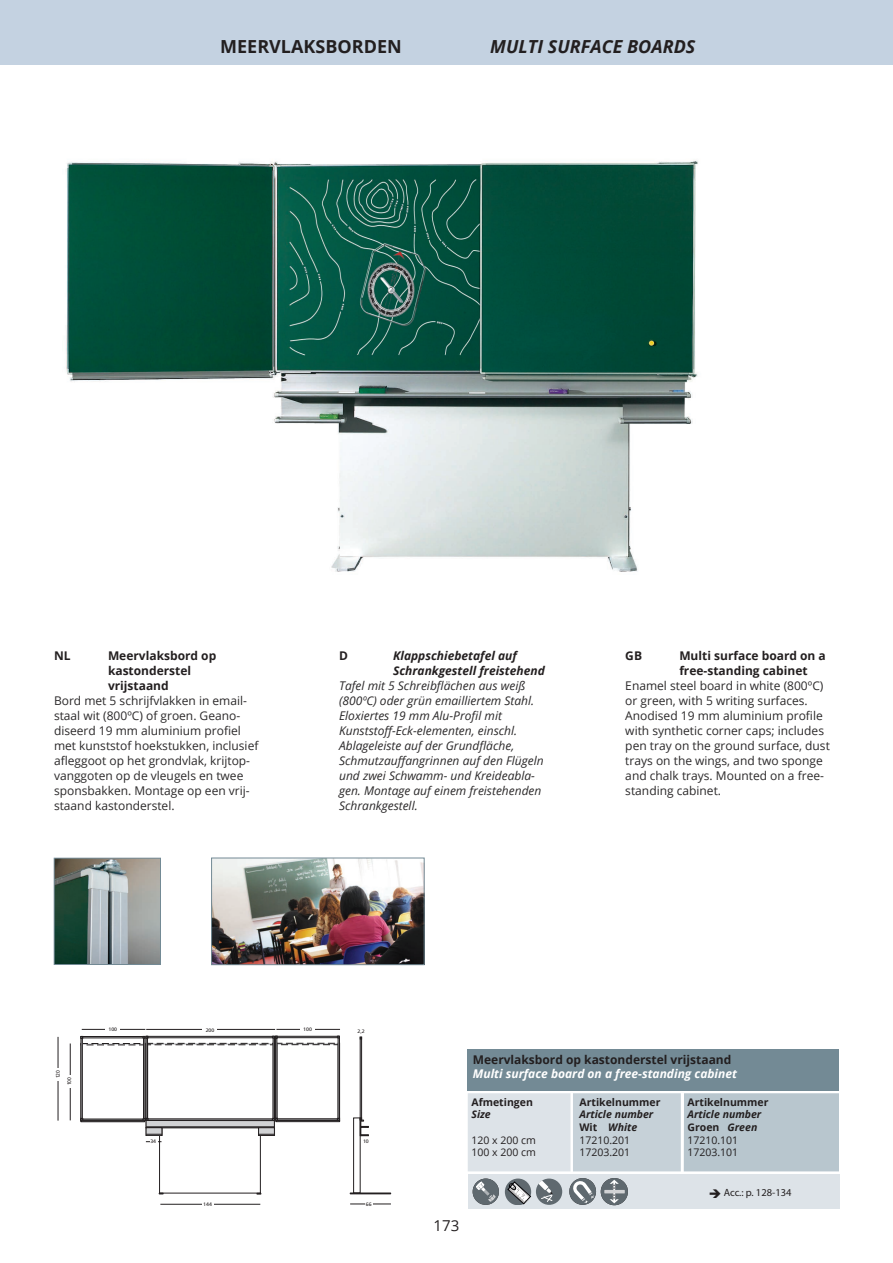
<style>
.page{position:relative;width:893px;height:1263px;background:#fff}
.page>*{position:absolute;margin:0;border:0;box-sizing:border-box;transform-origin:0 0}
.t1{font:italic 700 18px "Open Sans";color:#231f20}
.t2{font:700 18px "Open Sans";color:#231f20}
.t3{font:15px "Open Sans";color:#231f20}
.Body_recht{font:12px/15px "Open Sans";color:#2b292a}
.Body_italic{font:italic 12px/15px "Open Sans";color:#2b292a}
.t4{font:700 12px/15px "Open Sans";color:#231f20}
.t5{font:italic 700 12px/15px "Open Sans";color:#231f20}
.t6{font:italic 700 12px "Open Sans";color:#fff}
.t7{font:10.5px "Open Sans";color:#231f20}
.t8{font:700 10.5px "Open Sans";color:#231f20}
.t9{font:italic 700 10.5px "Open Sans";color:#231f20}
.Pagina_Kop_recht_NL{font:10.5px "Myriad Pro";color:#231f20}
.t10{font:5.25px "Frutiger";color:#231f20;scale:.95 1}
.t11{font:4.95px "Frutiger";color:#231f20;scale:1.05 1}
.s1{font-style:normal}
.s2{font-style:italic}
</style>
<div class="page">
<img style="left:56px;top:860px;width:103px;height:103px">
<div style="left:54px;top:858px;width:107px;height:107px;border:1px solid #738a95"></div>
<img style="left:66px;top:160px;width:632px;height:412px">
<div style="left:684px;top:1093px;width:155px;height:78px;background:#b8c6ce"></div>
<div style="left:573px;top:1093px;width:108px;height:78px;background:#c6d1d8"></div>
<div style="left:468px;top:1093px;width:102px;height:78px;background:#dde3e8"></div>
<div style="left:468px;top:1049px;width:371px;height:41px;background:#738a95"></div>
<div style="left:146px;top:1043px;width:128px;height:2px;border:1px dashed #231f20"></div>
<hr style="left:146px;top:1029px;width:129px;height:1px;background:#231f20">
<div style="left:360px;top:1037px;width:2px;height:83px;border:1px solid #231f20"></div>
<hr style="left:70px;top:1043px;width:1px;height:77px;background:#231f20">
<div style="left:202px;top:1026px;width:14px;height:7px;background:#fff"></div>
<div style="left:67px;top:1075px;width:5px;height:12px;background:#fff"></div>
<div style="left:81px;top:1043px;width:2px;height:78px;border:1px solid #211e1e"></div>
<div style="left:81px;top:1043px;width:63px;height:2px;background:#d1d2d4;border:1px dashed #231f20"></div>
<div style="left:275px;top:1043px;width:64px;height:2px;border:1px dashed #231f20"></div>
<hr style="left:82px;top:1029px;width:63px;height:1px;background:#231f20">
<div style="left:105px;top:1026px;width:15px;height:6px;background:#fff"></div>
<hr style="left:276px;top:1029px;width:64px;height:1px;background:#231f20">
<div style="left:300px;top:1026px;width:15px;height:6px;background:#fff"></div>
<div style="left:159px;top:1135px;width:102px;height:58px;border:1px solid #231f20"></div>
<div style="left:353px;top:1118px;width:7px;height:75px;border:1px solid #231f20"></div>
<div style="left:350px;top:1193px;width:41px;height:1px;border:1px solid #231f20"></div>
<hr style="left:160px;top:1204px;width:100px;height:1px;background:#231f20">
<div style="left:202px;top:1200px;width:12px;height:7px;background:#fff"></div>
<hr style="left:58px;top:1037px;width:1px;height:83px;background:#231f20">
<div style="left:55px;top:1068px;width:6px;height:12px;background:#fff"></div>
<div style="left:146px;top:1036px;width:2px;height:84px;border:1px solid #231f20"></div>
<hr style="left:146px;top:1119px;width:128px;height:2px;background:#d1d2d4">
<div style="left:146px;top:1036px;width:128px;height:2px;background:#d1d2d4;border:1px solid #231f20"></div>
<div style="left:273px;top:1036px;width:2px;height:84px;background:#d1d2d4;border:1px solid #231f20"></div>
<div style="left:81px;top:1119px;width:63px;height:2px;border:1px solid #231f20"></div>
<div style="left:81px;top:1036px;width:63px;height:2px;background:#d1d2d4;border:1px solid #231f20"></div>
<div style="left:143px;top:1036px;width:2px;height:85px;background:#d1d2d4;border:1px solid #231f20"></div>
<svg style="left:142px;top:1118px;width:7px;height:3px"></svg>
<div style="left:275px;top:1036px;width:2px;height:84px;border:1px solid #231f20"></div>
<hr style="left:275px;top:1119px;width:64px;height:1px;background:#d1d2d4">
<svg style="left:272px;top:1118px;width:6px;height:3px"></svg>
<div style="left:275px;top:1036px;width:64px;height:2px;border:1px solid #231f20"></div>
<div style="left:338px;top:1036px;width:2px;height:84px;background:#d1d2d4;border:1px solid #231f20"></div>
<svg style="left:272px;top:1036px;width:6px;height:2px"></svg>
<div style="left:146px;top:1120px;width:128px;height:8px;background:#d1d2d4"></div>
<div style="left:146px;top:1120px;width:129px;height:8px;border:1px solid #231f20"></div>
<hr style="left:146px;top:1126px;width:128px;height:1px;background:#231f20">
<div style="left:146px;top:1128px;width:16px;height:7px;background:#d1d2d4"></div>
<div style="left:146px;top:1127px;width:16px;height:8px;border:1px solid #231f20"></div>
<svg style="left:146px;top:1134px;width:16px;height:1px"></svg>
<div style="left:258px;top:1127px;width:17px;height:8px;background:#d1d2d4;border:1px solid #231f20"></div>
<svg style="left:259px;top:1134px;width:15px;height:1px"></svg>
<div style="left:81px;top:1120px;width:64px;height:2px;border:1px solid #231f20"></div>
<div style="left:276px;top:1120px;width:64px;height:2px;border:1px solid #231f20"></div>
<svg style="left:360px;top:1118px;width:8px;height:18px"></svg>
<hr style="left:350px;top:1204px;width:41px;height:1px;background:#231f20">
<div style="left:365px;top:1200px;width:8px;height:7px;background:#fff"></div>
<div style="left:468px;top:1174px;width:371px;height:35px;background:#dde3e8"></div>
<div style="left:473px;top:1178px;width:26px;height:27px;background:#5f696f;border-radius:50%"></div>
<svg style="left:476px;top:1181px;width:20px;height:21px"></svg>
<svg style="left:569px;top:1178px;width:28px;height:27px"></svg>
<div style="left:536px;top:1178px;width:26px;height:27px;background:#5f696f;border-radius:50%"></div>
<svg style="left:539px;top:1180px;width:14px;height:23px"></svg>
<svg style="left:505px;top:1178px;width:26px;height:27px"></svg>
<svg style="left:508px;top:1182px;width:22px;height:22px"></svg>
<div style="left:601px;top:1178px;width:27px;height:27px;background:#5f696f;border-radius:50%"></div>
<hr style="left:604px;top:1190px;width:21px;height:3px;background:#d1d2d4">
<svg style="left:610px;top:1180px;width:9px;height:23px"></svg>
<img style="left:213px;top:860px;width:209px;height:103px">
<div style="left:211px;top:858px;width:213px;height:107px;border:1px solid #738a95"></div>
<div style="left:0;top:0;width:893px;height:64px;background:#c4d2e1"></div>
<p class="t2" style="left:220px;top:34px;width:183px">MEERVLAKSBORDEN</p>
<p class="t1" style="left:490px;top:34px;width:207px">MULTI SURFACE BOARDS</p>
<p class="t4" style="left:54px;top:647px;width:18px">NL</p>
<p class="t4" style="left:108px;top:647px;width:110px">Meervlaksbord op</p>
<p class="t4" style="left:108px;top:662px;width:85px">kastonderstel</p>
<p class="t4" style="left:108px;top:677px;width:62px">vrijstaand</p>
<p class="Body_recht" style="left:54px;top:692px;width:206px">Bord met 5 schrijfvlakken in email&shy;staal wit (800ºC) of groen. Geano&shy;diseerd 19 mm aluminium profiel met kunststof hoekstukken, inclusief afleggoot op het grondvlak, krijtop&shy;vanggoten op de vleugels en twee sponsbakken. Montage op een vrij&shy;staand kastonderstel.</p>
<p class="t4" style="left:339px;top:647px;width:10px">D</p>
<p class="t5" style="left:393px;top:647px;width:153px">Klappschiebetafel auf<br>Schrankgestell freistehend</p>
<p class="Body_italic" style="left:339px;top:677px;width:206px">Tafel mit 5 Schreibflächen aus weiß (800ºC) oder grün emailliertem Stahl.<br>Eloxiertes 19 mm Alu-Profil mit Kunststoff-Eck-elementen, einschl.<br>Ablageleiste auf der Grundfläche, Schmutzauffangrinnen auf den Flügeln und zwei Schwamm- und Kreideabla&shy;gen. Montage auf einem freistehenden Schrankgestell.</p>
<p class="t4" style="left:625px;top:647px;width:18px">GB</p>
<p class="t4" style="left:679px;top:647px;width:148px">Multi surface board on a free-standing cabinet</p>
<p class="Body_recht" style="left:625px;top:677px;width:206px">Enamel steel board in white (800ºC) or green, with 5 writing surfaces.<br>Anodised 19 mm aluminium profile with synthetic corner caps; includes pen tray on the ground surface, dust trays on the wings, and two sponge and chalk trays. Mounted on a free&shy;standing cabinet.</p>
<p class="t10" style="left:55px;top:1078px;width:10px;rotate:-90deg">120</p>
<p class="t10" style="left:66px;top:1085px;width:10px;rotate:-90deg">100</p>
<p class="t11" style="left:108px;top:1026px;width:10px">100</p>
<p class="t11" style="left:303px;top:1026px;width:10px">100</p>
<p class="t11" style="left:206px;top:1027px;width:10px">200</p>
<p class="t11" style="left:357px;top:1028px;width:8px">2,2</p>
<p class="t4" style="left:473px;top:1052px;width:260px">Meervlaksbord op kastonderstel vrijstaand</p>
<p class="t6" style="left:473px;top:1066px;width:266px">Multi surface board on a free-standing cabinet</p>
<p class="t11" style="left:150px;top:1139px;width:7px">34</p>
<p class="t11" style="left:363px;top:1138px;width:7px">10</p>
<p class="t11" style="left:203px;top:1201px;width:10px">144</p>
<p class="t11" style="left:366px;top:1201px;width:7px">66</p>
<p class="t3" style="left:433px;top:1215px;width:27px">173</p>
<p class="t8" style="left:471px;top:1095px;width:63px">Afmetingen</p>
<p class="t8" style="left:579px;top:1095px;width:83px">Artikelnummer</p>
<p class="t8" style="left:687px;top:1095px;width:83px">Artikelnummer</p>
<p class="t9" style="left:471px;top:1107px;width:21px">Size</p>
<p class="t9" style="left:579px;top:1107px;width:75px">Article number</p>
<p class="t9" style="left:687px;top:1107px;width:75px">Article number</p>
<p class="t9" style="left:579px;top:1120px;width:59px"><span class="s1">Wit</span> White</p>
<p class="t8" style="left:687px;top:1120px;width:71px">Groen <span class="s2">Green</span></p>
<p class="t7" style="left:471px;top:1133px;width:66px">120 x 200 cm</p>
<p class="t7" style="left:579px;top:1133px;width:52px">17210.201</p>
<p class="t7" style="left:687px;top:1133px;width:52px">17210.101</p>
<p class="t7" style="left:471px;top:1145px;width:66px">100 x 200 cm</p>
<p class="t7" style="left:579px;top:1145px;width:52px">17203.201</p>
<p class="t7" style="left:687px;top:1145px;width:52px">17203.101</p>
<p class="Pagina_Kop_recht_NL" style="left:709px;top:1186px;width:84px">➔ Acc.: p. 128-134</p>
</div>
